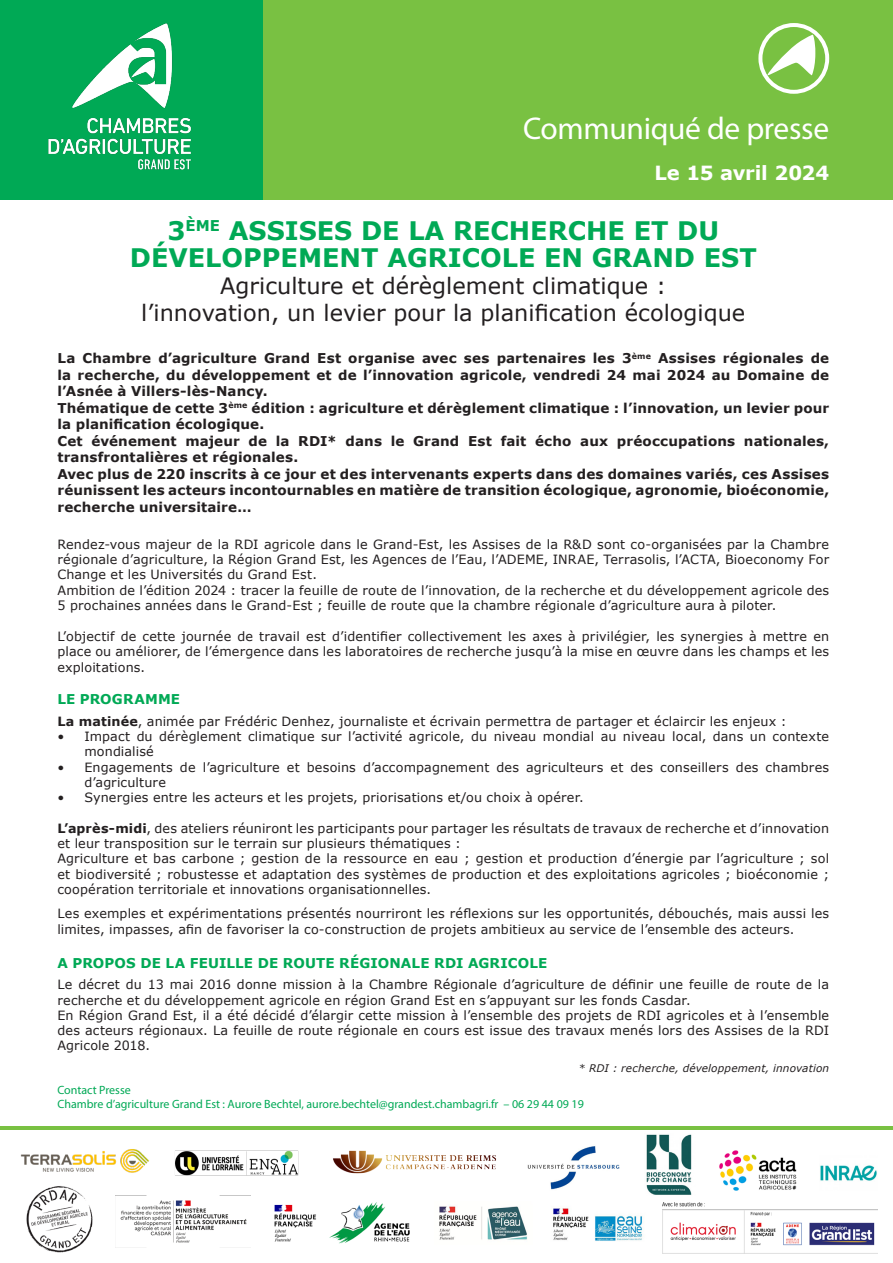
<style>
.page{position:relative;width:893px;height:1263px;background:#fff}
.page>*{position:absolute;margin:0;border:0;box-sizing:border-box;transform-origin:0 0}
.t1{font:31.5px "Myriad Pro";letter-spacing:-.01em;color:#fff}
.TITRE{font:700 25.5px/27px "Verdana";color:#00a955;text-align:center}
.TITRE_BIS{font:22.5px "Verdana";color:#231f20}
.DATE{font:700 19.5px "Verdana";letter-spacing:-.01em;color:#fff}
.CHAPO{font:700 13.5px/16.5px "Verdana";letter-spacing:.01em;color:#231f20;text-align:justify}
.INTERTITRE{font:700 13.5px "Verdana";letter-spacing:.01em;color:#00a955}
.BODY_COPY{font:12.75px/15.3px "Verdana";letter-spacing:.01em;color:#231f20}
.t2{font:12px "Myriad Pro";color:#00a955}
.BODY_COPY-2{font:italic 10.5px "Verdana";letter-spacing:.015em;color:#231f20}
.s1{font-weight:700}
</style>
<div class="page">
<div style="left:258px;top:0;width:635px;height:200px;background:#79c142"></div>
<div style="left:0;top:0;width:262px;height:200px;background:#00a955"></div>
<div style="left:758px;top:23px;width:71px;height:71px;border:4px solid #fff;border-radius:50%"></div>
<svg style="left:767px;top:35px;width:48px;height:40px"></svg>
<img style="left:48px;top:23px;width:143px;height:147px">
<img style="left:274px;top:1202px;width:136px;height:42px">
<img style="left:439px;top:1206px;width:88px;height:34px">
<img style="left:552px;top:1208px;width:91px;height:33px">
<img style="left:20px;top:1149px;width:129px;height:24px">
<img style="left:115px;top:1195px;width:136px;height:48px">
<img style="left:719px;top:1151px;width:77px;height:40px">
<img style="left:175px;top:1150px;width:124px;height:26px">
<img style="left:527px;top:1146px;width:93px;height:44px">
<img style="left:333px;top:1150px;width:164px;height:24px">
<img style="left:820px;top:1165px;width:57px;height:16px">
<img style="left:26px;top:1186px;width:67px;height:67px">
<img style="left:663px;top:1202px;width:214px;height:51px">
<img style="left:646px;top:1134px;width:46px;height:61px">
<hr style="left:0;top:1126px;width:893px;height:3px;background:#79c142">
<p class="t1" style="left:523px;top:109px;width:308px">Communiqué de presse</p>
<p class="DATE" style="left:654px;top:159px;width:176px">Le 15 avril 2024</p>
<p class="TITRE" style="left:130px;top:216px;width:628px">3<sup>ÈME</sup> ASSISES DE LA RECHERCHE ET DU<br>DÉVELOPPEMENT AGRICOLE EN GRAND EST</p>
<p class="TITRE_BIS" style="left:220px;top:270px;width:448px">Agriculture et dérèglement climatique :</p>
<p class="TITRE_BIS" style="left:141px;top:297px;width:605px">l’innovation, un levier pour la planification écologique</p>
<p class="CHAPO" style="left:57px;top:350px;width:773px">La Chambre d’agriculture Grand Est organise avec ses partenaires les 3<sup>ème</sup> Assises régionales de la recherche, du développement et de l’innovation agricole, vendredi 24 mai 2024 au Domaine de l’Asnée à Villers-lès-Nancy.</p>
<p class="CHAPO" style="left:57px;top:399px;width:773px">Thématique de cette 3<sup>ème</sup> édition : agriculture et dérèglement climatique : l’innovation, un levier pour la planification écologique.</p>
<p class="CHAPO" style="left:57px;top:432px;width:773px">Cet événement majeur de la RDI* dans le Grand Est fait écho aux préoccupations nationales, transfrontalières et régionales.</p>
<p class="CHAPO" style="left:57px;top:465px;width:773px">Avec plus de 220 inscrits à ce jour et des intervenants experts dans des domaines variés, ces Assises réunissent les acteurs incontournables en matière de transition écologique, agronomie, bioéconomie, recherche universitaire…</p>
<p class="BODY_COPY" style="left:57px;top:536px;width:773px;text-align:justify">Rendez-vous majeur de la RDI agricole dans le Grand-Est, les Assises de la R&amp;D sont co-organisées par la Chambre régionale d’agriculture, la Région Grand Est, les Agences de l’Eau, l’ADEME, INRAE, Terrasolis, l’ACTA, Bioeconomy For Change et les Universités du Grand Est.</p>
<p class="BODY_COPY" style="left:57px;top:582px;width:773px">Ambition de l’édition 2024 : tracer la feuille de route de l’innovation, de la recherche et du développement agricole des<br>5 prochaines années dans le Grand-Est ; feuille de route que la chambre régionale d’agriculture aura à piloter.</p>
<p class="BODY_COPY" style="left:57px;top:628px;width:773px;line-height:15.8px;text-align:justify">L’objectif de cette journée de travail est d’identifier collectivement les axes à privilégier, les synergies à mettre en place ou améliorer, de l’émergence dans les laboratoires de recherche jusqu’à la mise en œuvre dans les champs et les exploitations.</p>
<p class="INTERTITRE" style="left:57px;top:690px;width:124px">LE PROGRAMME</p>
<p class="BODY_COPY" style="left:57px;top:713px;width:731px"><span class="s1">La matinée</span>, animée par Frédéric Denhez, journaliste et écrivain permettra de partager et éclaircir les enjeux :</p>
<p class="BODY_COPY" style="left:84px;top:729px;width:746px;text-indent:-27px">• Impact du dérèglement climatique sur l’activité agricole, du niveau mondial au niveau local, dans un contexte mondialisé</p>
<p class="BODY_COPY" style="left:84px;top:759px;width:746px;text-indent:-27px">• Engagements de l’agriculture et besoins d’accompagnement des agriculteurs et des conseillers des chambres d’agriculture</p>
<p class="BODY_COPY" style="left:57px;top:790px;width:528px">• Synergies entre les acteurs et les projets, priorisations et/ou choix à opérer.</p>
<p class="BODY_COPY" style="left:57px;top:820px;width:773px"><span class="s1">L’après-midi</span>, des ateliers réuniront les participants pour partager les résultats de travaux de recherche et d’innovation et leur transposition sur le terrain sur plusieurs thématiques :</p>
<p class="BODY_COPY" style="left:57px;top:851px;width:773px;text-align:justify">Agriculture et bas carbone ; gestion de la ressource en eau ; gestion et production d’énergie par l’agriculture ; sol et biodiversité ; robustesse et adaptation des systèmes de production et des exploitations agricoles ; bioéconomie ; coopération territoriale et innovations organisationnelles.</p>
<p class="BODY_COPY" style="left:57px;top:906px;width:773px">Les exemples et expérimentations présentés nourriront les réflexions sur les opportunités, débouchés, mais aussi les limites, impasses, afin de favoriser la co-construction de projets ambitieux au service de l’ensemble des acteurs.</p>
<p class="INTERTITRE" style="left:57px;top:953px;width:491px">A PROPOS DE LA FEUILLE DE ROUTE RÉGIONALE RDI AGRICOLE</p>
<p class="BODY_COPY" style="left:57px;top:977px;width:773px">Le décret du 13 mai 2016 donne mission à la Chambre Régionale d’agriculture de définir une feuille de route de la recherche et du développement agricole en région Grand Est en s’appuyant sur les fonds Casdar.</p>
<p class="BODY_COPY" style="left:57px;top:1007px;width:773px;text-align:justify">En Région Grand Est, il a été décidé d’élargir cette mission à l’ensemble des projets de RDI agricoles et à l’ensemble des acteurs régionaux. La feuille de route régionale en cours est issue des travaux menés lors des Assises de la RDI Agricole 2018.</p>
<p class="BODY_COPY-2" style="left:579px;top:1061px;width:252px">* RDI : recherche, développement, innovation</p>
<p class="t2" style="left:57px;top:1082px;width:75px">Contact Presse</p>
<p class="t2" style="left:57px;top:1096px;width:528px">Chambre d’agriculture Grand Est : Aurore Bechtel, aurore.bechtel@grandest.chambagri.fr – 06 29 44 09 19</p>
</div>
